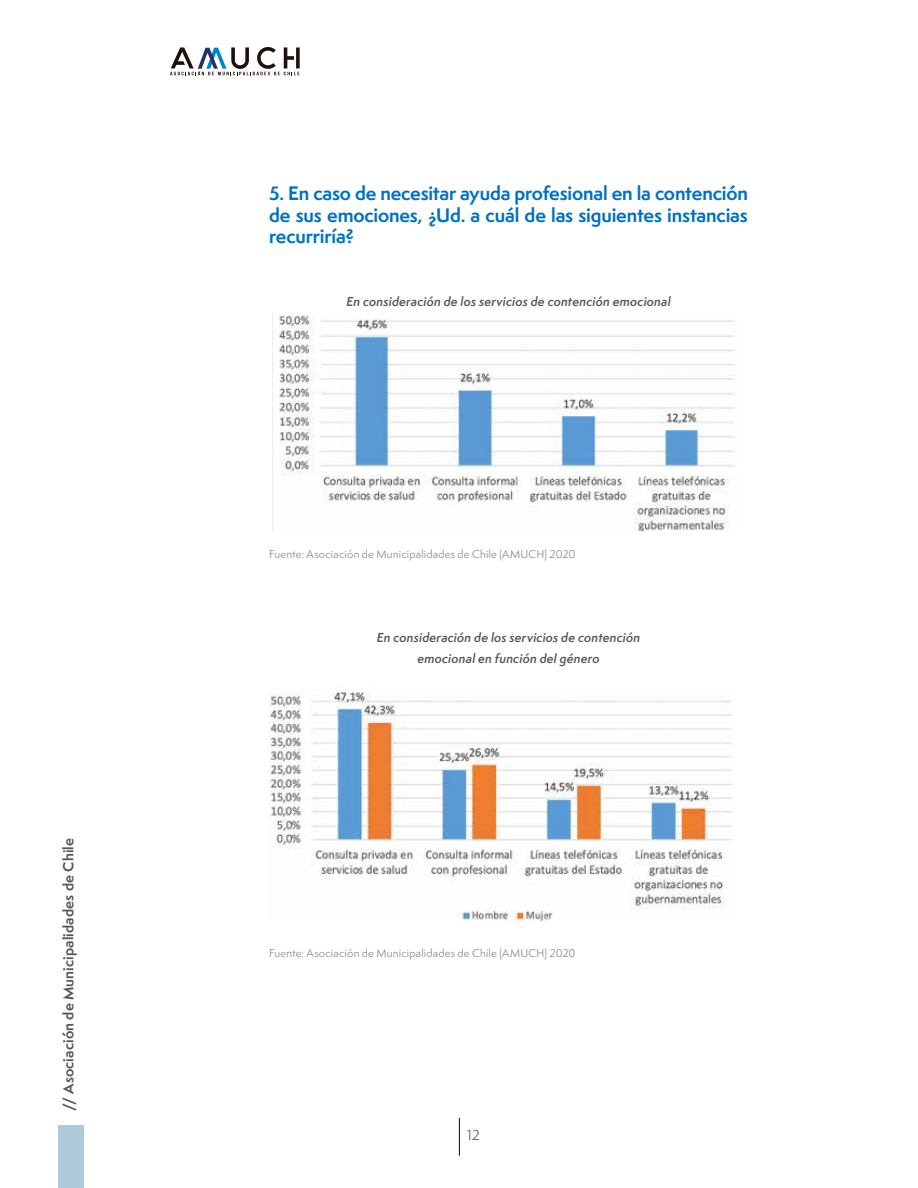
<style>
.page{position:relative;width:918px;height:1188px;background:#fff}
.page>*{position:absolute;margin:0;border:0;box-sizing:border-box;transform-origin:0 0}
.t1{font:700 18px/21.6px "Semplicita Pro";letter-spacing:-.01em;color:#0070c0;text-align:justify}
.t2{font:700 13.5px "Semplicita Pro";letter-spacing:.01em;color:#575756}
.t3{font:13.5px "Semplicita Pro";color:#575756}
.t4{font:italic 600 12px/21px "Semplicita Pro";letter-spacing:.015em;color:#575756;text-align:center}
.t5{font:10.5px "Semplicita Pro";letter-spacing:.02em;color:#878787}
</style>
<div class="page">
<hr style="left:459px;top:1118px;width:1px;height:38px;background:#000">
<svg style="left:170px;top:47px;width:130px;height:28px"></svg>
<div style="left:58px;top:1125px;width:26px;height:63px;background:#afc8da"></div>
<img style="left:279px;top:313px;width:457px;height:218px">
<img style="left:269px;top:691px;width:464px;height:230px">
<p class="t2" style="left:58px;top:1111px;width:275px;rotate:-90deg">// Asociación de Municipalidades de Chile</p>
<h1 class="t1" style="left:269px;top:182px;width:480px">5. En caso de necesitar ayuda profesional en la contención de sus emociones, ¿Ud. a cuál de las siguientes instancias recurriría?</h1>
<p class="t4" style="left:346px;top:291px;width:326px">En consideración de los servicios de contención emocional</p>
<p class="t5" style="left:269px;top:547px;width:308px">Fuente: Asociación de Municipalidades de Chile (AMUCH) 2020</p>
<p class="t4" style="left:377px;top:627px;width:265px">En consideración de los servicios de contención emocional en función del género</p>
<p class="t5" style="left:269px;top:946px;width:308px">Fuente: Asociación de Municipalidades de Chile (AMUCH) 2020</p>
<p class="t3" style="left:467px;top:1126px;width:14px">12</p>
</div>
